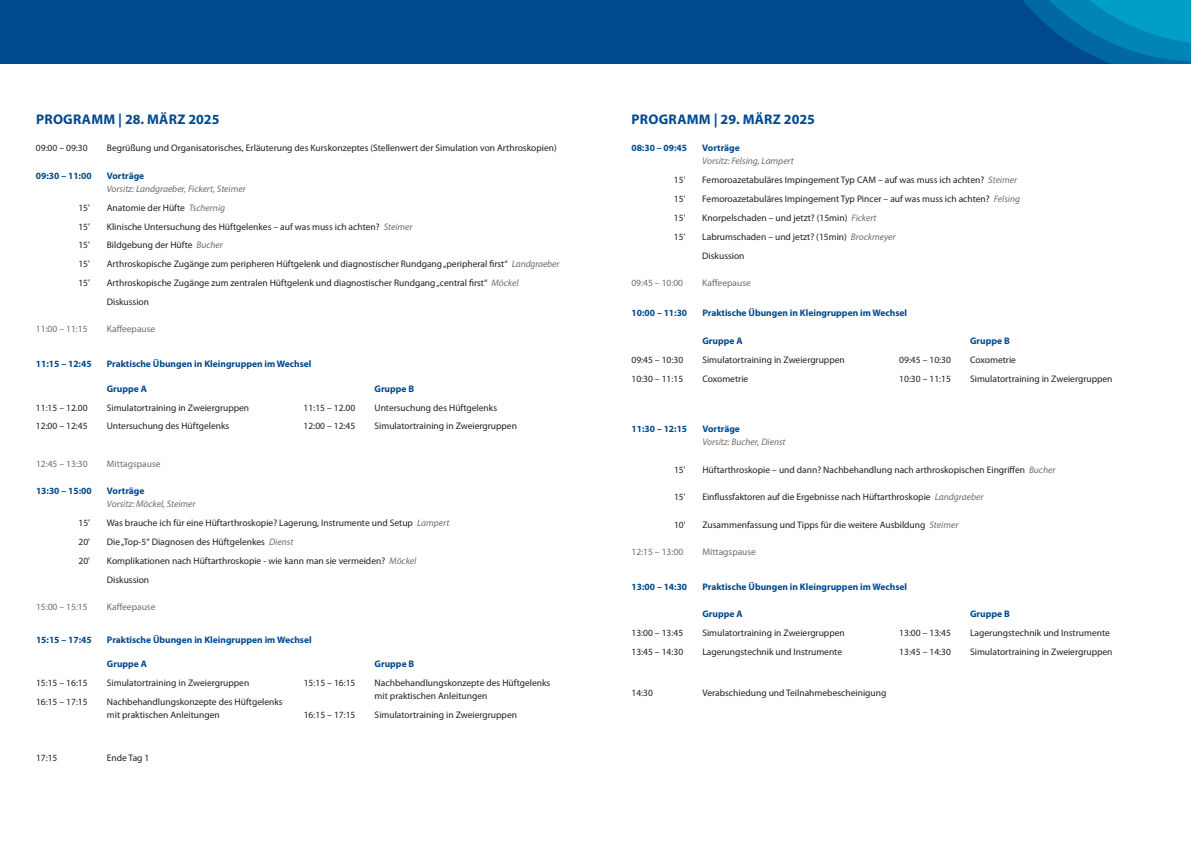
<style>
.page{position:relative;width:1191px;height:842px;background:#fff}
.page>*{position:absolute;margin:0;border:0;box-sizing:border-box;transform-origin:0 0}
.Programminhalte{font:700 14px "Myriad Pro";letter-spacing:.02em;color:#01498e}
.Programminhalte-2{font:9.5px/13.2px "Myriad Pro";color:#231f20}
.Programminhalte-3{font:700 9.5px "Myriad Pro";color:#01498e}
.Programminhalte-4{font:italic 9.5px/13.2px "Myriad Pro";color:#6c6d70}
.Programminhalte-5{font:9.5px "Myriad Pro";color:#6c6d70}
.s1{font-weight:700;font-style:normal;color:#01498e}
.s2{font-style:italic;color:#6c6d70}
</style>
<div class="page">
<div style="left:0;top:0;width:596px;height:64px;background:#01498e"></div>
<div style="left:596px;top:0;width:595px;height:64px;background:#01498e"></div>
<svg style="left:1023px;top:0;width:168px;height:64px"></svg>
<p class="Programminhalte" style="left:36px;top:110px;width:185px">PROGRAMM | 28. MÄRZ 2025</p>
<p class="Programminhalte-2" style="left:36px;top:141px;width:53px">09:00 – 09:30</p>
<p class="Programminhalte-2" style="left:107px;top:141px;width:451px">Begrüßung und Organisatorisches, Erläuterung des Kurskonzeptes (Stellenwert der Simulation von Arthroskopien)</p>
<p class="Programminhalte-3" style="left:36px;top:169px;width:57px">09:30 – 11:00</p>
<p class="Programminhalte-4" style="left:107px;top:169px;width:140px"><span class="s1">Vorträge<br></span>Vorsitz: Landgraeber, Fickert, Steimer</p>
<p class="Programminhalte-2" style="left:78px;top:201px;width:13px">15'</p>
<p class="Programminhalte-2" style="left:107px;top:201px;width:120px">Anatomie der Hüfte <span class="s2">Tschernig</span></p>
<p class="Programminhalte-2" style="left:78px;top:220px;width:13px">15'</p>
<p class="Programminhalte-2" style="left:107px;top:220px;width:307px">Klinische Untersuchung des Hüftgelenkes – auf was muss ich achten? <span class="s2">Steimer</span></p>
<p class="Programminhalte-2" style="left:78px;top:239px;width:13px">15'</p>
<p class="Programminhalte-2" style="left:107px;top:239px;width:118px">Bildgebung der Hüfte <span class="s2">Bucher</span></p>
<p class="Programminhalte-2" style="left:78px;top:257px;width:13px">15'</p>
<p class="Programminhalte-2" style="left:107px;top:257px;width:454px">Arthroskopische Zugänge zum peripheren Hüftgelenk und diagnostischer Rundgang „peripheral first“ <span class="s2">Landgraeber</span></p>
<p class="Programminhalte-2" style="left:78px;top:276px;width:13px">15'</p>
<p class="Programminhalte-2" style="left:107px;top:276px;width:413px">Arthroskopische Zugänge zum zentralen Hüftgelenk und diagnostischer Rundgang „central first“ <span class="s2">Möckel</span></p>
<p class="Programminhalte-2" style="left:107px;top:295px;width:44px">Diskussion</p>
<p class="Programminhalte-5" style="left:36px;top:323px;width:53px">11:00 – 11:15</p>
<p class="Programminhalte-5" style="left:107px;top:323px;width:50px">Kaffeepause</p>
<p class="Programminhalte-3" style="left:36px;top:358px;width:57px">11:15 – 12:45</p>
<p class="Programminhalte-3" style="left:107px;top:358px;width:206px">Praktische Übungen in Kleingruppen im Wechsel</p>
<p class="Programminhalte-3" style="left:107px;top:382px;width:42px">Gruppe A</p>
<p class="Programminhalte-2" style="left:36px;top:401px;width:53px">11:15 – 12.00</p>
<p class="Programminhalte-2" style="left:107px;top:401px;width:144px">Simulatortraining in Zweiergruppen</p>
<p class="Programminhalte-2" style="left:36px;top:419px;width:53px">12:00 – 12:45</p>
<p class="Programminhalte-2" style="left:107px;top:419px;width:124px">Untersuchung des Hüftgelenks</p>
<p class="Programminhalte-3" style="left:374px;top:382px;width:41px">Gruppe B</p>
<p class="Programminhalte-2" style="left:304px;top:401px;width:53px">11:15 – 12.00</p>
<p class="Programminhalte-2" style="left:374px;top:401px;width:124px">Untersuchung des Hüftgelenks</p>
<p class="Programminhalte-2" style="left:304px;top:419px;width:53px">12:00 – 12:45</p>
<p class="Programminhalte-2" style="left:374px;top:419px;width:144px">Simulatortraining in Zweiergruppen</p>
<p class="Programminhalte-5" style="left:36px;top:458px;width:53px">12:45 – 13:30</p>
<p class="Programminhalte-5" style="left:107px;top:458px;width:55px">Mittagspause</p>
<p class="Programminhalte-3" style="left:36px;top:485px;width:57px">13:30 – 15:00</p>
<p class="Programminhalte-4" style="left:107px;top:484px;width:90px"><span class="s1">Vorträge<br></span>Vorsitz: Möckel, Steimer</p>
<p class="Programminhalte-2" style="left:79px;top:516px;width:13px">15'</p>
<p class="Programminhalte-2" style="left:107px;top:516px;width:344px">Was brauche ich für eine Hüftarthroskopie? Lagerung, Instrumente und Setup <span class="s2">Lampert</span></p>
<p class="Programminhalte-2" style="left:79px;top:535px;width:13px">20'</p>
<p class="Programminhalte-2" style="left:107px;top:535px;width:188px">Die „Top-5“ Diagnosen des Hüftgelenkes <span class="s2">Dienst</span></p>
<p class="Programminhalte-2" style="left:79px;top:554px;width:13px">20'</p>
<p class="Programminhalte-2" style="left:107px;top:554px;width:311px">Komplikationen nach Hüftarthroskopie - wie kann man sie vermeiden? <span class="s2">Möckel</span></p>
<p class="Programminhalte-2" style="left:107px;top:573px;width:44px">Diskussion</p>
<p class="Programminhalte-5" style="left:36px;top:601px;width:53px">15:00 – 15:15</p>
<p class="Programminhalte-5" style="left:107px;top:601px;width:50px">Kaffeepause</p>
<p class="Programminhalte-3" style="left:36px;top:633px;width:57px">15:15 – 17:45</p>
<p class="Programminhalte-3" style="left:107px;top:633px;width:206px">Praktische Übungen in Kleingruppen im Wechsel</p>
<p class="Programminhalte-3" style="left:107px;top:658px;width:42px">Gruppe A</p>
<p class="Programminhalte-2" style="left:36px;top:676px;width:53px">15:15 – 16:15</p>
<p class="Programminhalte-2" style="left:107px;top:676px;width:144px">Simulatortraining in Zweiergruppen</p>
<p class="Programminhalte-2" style="left:36px;top:695px;width:53px">16:15 – 17:15</p>
<p class="Programminhalte-2" style="left:107px;top:695px;width:177px">Nachbehandlungskonzepte des Hüftgelenks mit praktischen Anleitungen</p>
<p class="Programminhalte-3" style="left:375px;top:658px;width:41px">Gruppe B</p>
<p class="Programminhalte-2" style="left:304px;top:676px;width:53px">15:15 – 16:15</p>
<p class="Programminhalte-2" style="left:375px;top:676px;width:177px">Nachbehandlungskonzepte des Hüftgelenks mit praktischen Anleitungen</p>
<p class="Programminhalte-2" style="left:304px;top:708px;width:53px">16:15 – 17:15</p>
<p class="Programminhalte-2" style="left:375px;top:708px;width:144px">Simulatortraining in Zweiergruppen</p>
<p class="Programminhalte-2" style="left:36px;top:751px;width:23px">17:15</p>
<p class="Programminhalte-2" style="left:107px;top:751px;width:44px">Ende Tag 1</p>
<p class="Programminhalte" style="left:631px;top:110px;width:185px">PROGRAMM | 29. MÄRZ 2025</p>
<p class="Programminhalte-3" style="left:631px;top:142px;width:57px">08:30 – 09:45</p>
<p class="Programminhalte-4" style="left:702px;top:141px;width:93px"><span class="s1">Vorträge<br></span>Vorsitz: Felsing, Lampert</p>
<p class="Programminhalte-2" style="left:674px;top:173px;width:13px">15'</p>
<p class="Programminhalte-2" style="left:702px;top:173px;width:316px">Femoroazetabuläres Impingement Typ CAM – auf was muss ich achten? <span class="s2">Steimer</span></p>
<p class="Programminhalte-2" style="left:674px;top:192px;width:13px">15'</p>
<p class="Programminhalte-2" style="left:702px;top:192px;width:319px">Femoroazetabuläres Impingement Typ Pincer – auf was muss ich achten? <span class="s2">Felsing</span></p>
<p class="Programminhalte-2" style="left:674px;top:211px;width:13px">15'</p>
<p class="Programminhalte-2" style="left:702px;top:211px;width:176px">Knorpelschaden – und jetzt? (15min) <span class="s2">Fickert</span></p>
<p class="Programminhalte-2" style="left:674px;top:230px;width:13px">15'</p>
<p class="Programminhalte-2" style="left:702px;top:230px;width:195px">Labrumschaden – und jetzt? (15min) <span class="s2">Brockmeyer</span></p>
<p class="Programminhalte-2" style="left:702px;top:249px;width:44px">Diskussion</p>
<p class="Programminhalte-5" style="left:631px;top:277px;width:53px">09:45 – 10:00</p>
<p class="Programminhalte-5" style="left:702px;top:277px;width:50px">Kaffeepause</p>
<p class="Programminhalte-3" style="left:631px;top:307px;width:57px">10:00 – 11:30</p>
<p class="Programminhalte-3" style="left:702px;top:307px;width:206px">Praktische Übungen in Kleingruppen im Wechsel</p>
<p class="Programminhalte-3" style="left:702px;top:334px;width:42px">Gruppe A</p>
<p class="Programminhalte-2" style="left:631px;top:353px;width:53px">09:45 – 10:30</p>
<p class="Programminhalte-2" style="left:702px;top:353px;width:144px">Simulatortraining in Zweiergruppen</p>
<p class="Programminhalte-2" style="left:631px;top:372px;width:53px">10:30 – 11:15</p>
<p class="Programminhalte-2" style="left:702px;top:372px;width:47px">Coxometrie</p>
<p class="Programminhalte-3" style="left:970px;top:334px;width:41px">Gruppe B</p>
<p class="Programminhalte-2" style="left:899px;top:353px;width:53px">09:45 – 10:30</p>
<p class="Programminhalte-2" style="left:970px;top:353px;width:47px">Coxometrie</p>
<p class="Programminhalte-2" style="left:899px;top:372px;width:53px">10:30 – 11:15</p>
<p class="Programminhalte-2" style="left:970px;top:372px;width:144px">Simulatortraining in Zweiergruppen</p>
<p class="Programminhalte-3" style="left:631px;top:423px;width:57px">11:30 – 12:15</p>
<p class="Programminhalte-4" style="left:702px;top:422px;width:85px"><span class="s1">Vorträge<br></span>Vorsitz: Bucher, Dienst</p>
<p class="Programminhalte-2" style="left:674px;top:463px;width:13px">15'</p>
<p class="Programminhalte-2" style="left:702px;top:463px;width:354px">Hüftarthroskopie – und dann? Nachbehandlung nach arthroskopischen Eingriffen <span class="s2">Bucher</span></p>
<p class="Programminhalte-2" style="left:674px;top:490px;width:13px">15'</p>
<p class="Programminhalte-2" style="left:702px;top:490px;width:282px">Einflussfaktoren auf die Ergebnisse nach Hüftarthroskopie <span class="s2">Landgraeber</span></p>
<p class="Programminhalte-2" style="left:674px;top:518px;width:13px">10'</p>
<p class="Programminhalte-2" style="left:702px;top:518px;width:257px">Zusammenfassung und Tipps für die weitere Ausbildung <span class="s2">Steimer</span></p>
<p class="Programminhalte-5" style="left:631px;top:546px;width:53px">12:15 – 13:00</p>
<p class="Programminhalte-5" style="left:702px;top:546px;width:55px">Mittagspause</p>
<p class="Programminhalte-3" style="left:631px;top:580px;width:57px">13:00 – 14:30</p>
<p class="Programminhalte-3" style="left:702px;top:580px;width:206px">Praktische Übungen in Kleingruppen im Wechsel</p>
<p class="Programminhalte-3" style="left:702px;top:608px;width:42px">Gruppe A</p>
<p class="Programminhalte-2" style="left:631px;top:626px;width:53px">13:00 – 13:45</p>
<p class="Programminhalte-2" style="left:702px;top:626px;width:144px">Simulatortraining in Zweiergruppen</p>
<p class="Programminhalte-2" style="left:631px;top:645px;width:53px">13:45 – 14:30</p>
<p class="Programminhalte-2" style="left:702px;top:645px;width:141px">Lagerungstechnik und Instrumente</p>
<p class="Programminhalte-3" style="left:970px;top:608px;width:41px">Gruppe B</p>
<p class="Programminhalte-2" style="left:899px;top:626px;width:53px">13:00 – 13:45</p>
<p class="Programminhalte-2" style="left:970px;top:626px;width:141px">Lagerungstechnik und Instrumente</p>
<p class="Programminhalte-2" style="left:899px;top:645px;width:53px">13:45 – 14:30</p>
<p class="Programminhalte-2" style="left:970px;top:645px;width:144px">Simulatortraining in Zweiergruppen</p>
<p class="Programminhalte-2" style="left:631px;top:686px;width:23px">14:30</p>
<p class="Programminhalte-2" style="left:702px;top:686px;width:185px">Verabschiedung und Teilnahmebescheinigung</p>
</div>
